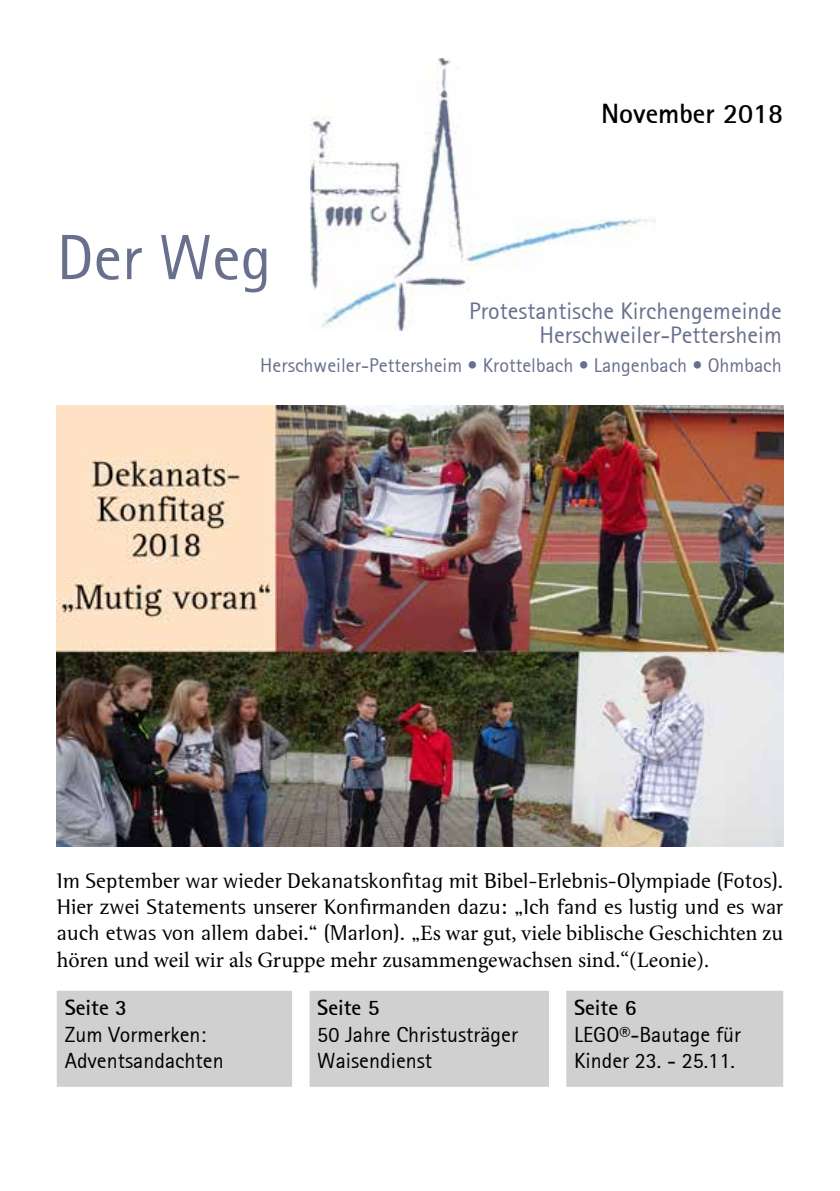
<style>
.page{position:relative;width:840px;height:1191px;background:#fff}
.page>*{position:absolute;margin:0;border:0;box-sizing:border-box;transform-origin:0 0}
.t1{font:64px "Rotis Sans Serif";color:#69708e}
.t2{font:700 28px "Rotis Sans Serif";color:#000}
.t3{font:24px/24px "Rotis Sans Serif";color:#69708e;text-align:right}
.t4{font:22px/26.4px "Rotis Semi Serif";color:#000}
.t5{font:22px/26.4px "Minion Pro";color:#000}
.t6{font:22px/26.4px "Rotis Sans Serif";color:#000}
.t7{font:700 22px "Rotis Sans Serif";color:#000}
.t8{font:20px "Rotis Sans Serif";color:#69708e}
.s1{font-family:"Rotis Semi Serif"}
</style>
<div class="page">
<img style="left:310px;top:58px;width:346px;height:272px">
<div style="left:57px;top:991px;width:725px;height:95px;background:#d0d0d0"></div>
<svg style="left:292px;top:991px;width:274px;height:95px"></svg>
<img style="left:56px;top:405px;width:726px;height:441px">
<h1 class="t1" style="left:57px;top:220px;width:216px">Der Weg</h1>
<p class="t2" style="left:600px;top:96px;width:183px">November 2018</p>
<p class="t3" style="left:469px;top:299px;width:314px">Protestantische Kirchengemeinde<br>Herschweiler-Pettersheim</p>
<p class="t8" style="left:260px;top:353px;width:522px">Herschweiler-Pettersheim • Krottelbach • Langenbach • Ohmbach</p>
<p class="t4" style="left:57px;top:867px;width:727px">Im September war wieder Dekanatskonfitag mit Bibel-Erlebnis-Olympiade (Fotos).<br>Hier zwei Statements unserer Konfirmanden dazu: „Ich fand es lustig und es war</p>
<p class="t5" style="left:57px;top:920px;width:727px"><span class="s1">auch etwas von allem dabei.“ (Marlon). „</span>Es war gut, viele biblische Geschichten zu hören und weil wir als Gruppe mehr zusammengewachsen sind.“(Leonie).</p>
<p class="t7" style="left:65px;top:994px;width:64px">Seite 3</p>
<p class="t6" style="left:65px;top:1021px;width:160px">Zum Vormerken:<br>Adventsandachten</p>
<p class="t7" style="left:317px;top:994px;width:64px">Seite 5</p>
<p class="t6" style="left:317px;top:1021px;width:202px">50 Jahre Christusträger<br>Waisendienst</p>
<p class="t7" style="left:574px;top:994px;width:64px">Seite 6</p>
<p class="t6" style="left:574px;top:1021px;width:168px">LEGO®-Bautage für<br>Kinder 23. - 25.11.</p>
</div>
